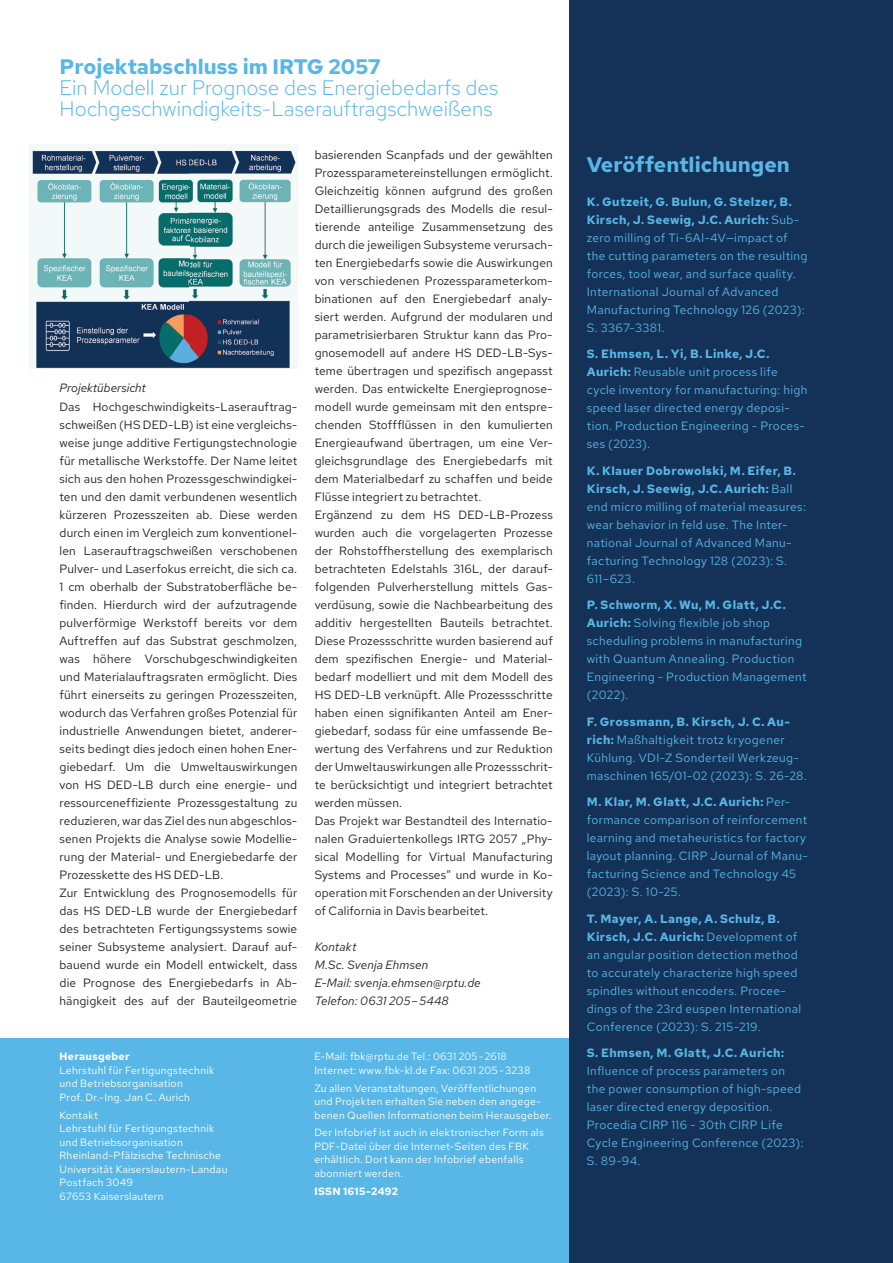
<style>
.page{position:relative;width:893px;height:1263px;background:#fff}
.page>*{position:absolute;margin:0;border:0;box-sizing:border-box;transform-origin:0 0}
.t1{font:300 21px/21px "Red Hat Text";color:#58b7e7}
.t2{font:700 21px "Red Hat Text";color:#58b7e7}
.t3{font:12px/18px "Red Hat Text";letter-spacing:.01em;color:#231f20}
.t4{font:12px/18px "Red Hat Text";letter-spacing:.03em;color:#58b7e7}
.t5{font:italic 12px/18px "Red Hat Text";letter-spacing:.005em;color:#231f20}
.t6{font:700 12px "Red Hat Text";letter-spacing:.03em;color:#58b7e7}
.t7{font:10.5px/13.5px "Red Hat Text";letter-spacing:.025em;color:#fff}
.t8{font:700 10.5px "Red Hat Text";letter-spacing:.025em;color:#fff}
.s1{font-weight:700}
</style>
<div class="page">
<div style="left:0;top:1039px;width:570px;height:224px;background:#58b7e7"></div>
<div style="left:570px;top:0;width:323px;height:1263px;background:#143257"></div>
<img style="left:29px;top:144px;width:268px;height:225px">
<h1 class="t2" style="left:60px;top:53px;width:323px">Projektabschluss im IRTG 2057</h1>
<h1 class="t1" style="left:60px;top:76px;width:440px">Ein Modell zur Prognose des Energiebedarfs des<br>Hochgeschwindigkeits-Laserauftragschweißens</h1>
<p class="t5" style="left:60px;top:378px;width:88px">Projektübersicht</p>
<p class="t3" style="left:60px;top:398px;width:239px">Das Hochgeschwindigkeits-Laserauftrag&shy;schweißen (HS DED-LB) ist eine vergleichs&shy;weise junge additive Fertigungstechnologie für metallische Werkstoffe. Der Name leitet sich aus den hohen Prozessgeschwindigkei&shy;ten und den damit verbundenen wesentlich kürzeren Prozesszeiten ab. Diese werden durch einen im Vergleich zum konventionel&shy;len Laserauftragschweißen verschobenen Pulver- und Laserfokus erreicht, die sich ca.<br>1 cm oberhalb der Substratoberfläche be&shy;finden. Hierdurch wird der aufzutragende pulverförmige Werkstoff bereits vor dem Auftreffen auf das Substrat geschmolzen, was höhere Vorschubgeschwindigkeiten und Materialauftragsraten ermöglicht. Dies führt einerseits zu geringen Prozesszeiten, wodurch das Verfahren großes Potenzial für industrielle Anwendungen bietet, anderer&shy;seits bedingt dies jedoch einen hohen Ener&shy;giebedarf. Um die Umweltauswirkungen von HS DED-LB durch eine energie- und ressourceneffiziente Prozessgestaltung zu reduzieren, war das Ziel des nun abgeschlos&shy;senen Projekts die Analyse sowie Modellie&shy;rung der Material- und Energiebedarfe der Prozesskette des HS DED-LB.<br>Zur Entwicklung des Prognosemodells für das HS DED-LB wurde der Energiebedarf des betrachteten Fertigungssystems sowie seiner Subsysteme analysiert. Darauf auf&shy;bauend wurde ein Modell entwickelt, dass die Prognose des Energiebedarfs in Ab&shy;hängigkeit des auf der Bauteilgeometrie</p>
<p class="t3" style="left:315px;top:145px;width:240px">basierenden Scanpfads und der gewählten Prozessparametereinstellungen ermöglicht.<br>Gleichzeitig können aufgrund des großen Detaillierungsgrads des Modells die resul&shy;tierende anteilige Zusammensetzung des durch die jeweiligen Subsysteme verursach&shy;ten Energiebedarfs sowie die Auswirkungen von verschiedenen Prozessparameterkom&shy;binationen auf den Energiebedarf analy&shy;siert werden. Aufgrund der modularen und parametrisierbaren Struktur kann das Pro&shy;gnosemodell auf andere HS DED-LB-Sys&shy;teme übertragen und spezifisch angepasst werden. Das entwickelte Energieprognose&shy;modell wurde gemeinsam mit den entspre&shy;chenden Stoffflüssen in den kumulierten Energieaufwand übertragen, um eine Ver&shy;gleichsgrundlage des Energiebedarfs mit dem Materialbedarf zu schaffen und beide Flüsse integriert zu betrachtet.<br>Ergänzend zu dem HS DED-LB-Prozess wurden auch die vorgelagerten Prozesse der Rohstoffherstellung des exemplarisch betrachteten Edelstahls 316L, der darauf&shy;folgenden Pulverherstellung mittels Gas&shy;verdüsung, sowie die Nachbearbeitung des additiv hergestellten Bauteils betrachtet.<br>Diese Prozessschritte wurden basierend auf dem spezifischen Energie- und Material&shy;bedarf modelliert und mit dem Modell des HS DED-LB verknüpft. Alle Prozessschritte haben einen signifikanten Anteil am Ener&shy;giebedarf, sodass für eine umfassende Be&shy;wertung des Verfahrens und zur Reduktion der Umweltauswirkungen alle Prozessschrit&shy;te berücksichtigt und integriert betrachtet werden müssen.<br>Das Projekt war Bestandteil des Internatio&shy;nalen Graduiertenkollegs IRTG 2057 „Phy&shy;sical Modelling for Virtual Manufacturing Systems and Processes“ und wurde in Ko&shy;operation mit Forschenden an der University of California in Davis bearbeitet.</p>
<p class="t5" style="left:315px;top:937px;width:168px">Kontakt<br>M.Sc. Svenja Ehmsen<br>E-Mail: svenja.ehmsen@rptu.de<br>Telefon: 0631 205 – 5448</p>
<p class="t8" style="left:60px;top:1050px;width:72px">Herausgeber</p>
<p class="t7" style="left:60px;top:1063px;width:156px">Lehrstuhl für Fertigungstechnik und Betriebsorganisation<br>Prof. Dr.-Ing. Jan C. Aurich</p>
<p class="t7" style="left:60px;top:1108px;width:169px">Kontakt<br>Lehrstuhl für Fertigungstechnik und Betriebsorganisation<br>Rheinland-Pfälzische Technische<br>Universität Kaiserslautern-Landau<br>Postfach 3049<br>67653 Kaiserslautern</p>
<p class="t7" style="left:314px;top:1050px;width:218px">E-Mail: fbk@rptu.de Tel.: 0631 205 - 2618<br>Internet: www.fbk-kl.de Fax: 0631 205 - 3238</p>
<p class="t7" style="left:314px;top:1081px;width:239px">Zu allen Veranstaltungen, Veröffentlichungen und Projekten erhalten Sie neben den angege&shy;benen Quellen Informationen beim Heraus geber.</p>
<p class="t7" style="left:314px;top:1126px;width:231px">Der Infobrief ist auch in elektronischer Form als PDF-Datei über die Internet-Seiten des FBK erhältlich. Dort kann der Infobrief ebenfalls abonniert werden.</p>
<p class="t8" style="left:314px;top:1184px;width:85px">ISSN 1615-2492</p>
<h1 class="t2" style="left:587px;top:151px;width:204px">Veröffentlichungen</h1>
<p class="t4" style="left:587px;top:192px;width:222px"><span class="s1">K. Gutzeit, G. Bulun, G. Stelzer, B.<br>Kirsch, J. Seewig, J.C. Aurich:</span> Sub&shy;zero milling of Ti-6Al-4V—impact of the cutting parameters on the resulting forces, tool wear, and surface quality.<br>International Journal of Advanced Manufacturing Technology 126 (2023):<br>S. 3367-3381.</p>
<p class="t4" style="left:587px;top:345px;width:222px"><span class="s1">S. Ehmsen, L. Yi, B. Linke, J.C.<br>Aurich:</span> Reusable unit process life cycle inventory for manufacturing: high speed laser directed energy deposi&shy;tion. Production Engineering - Proces&shy;ses (2023).</p>
<p class="t4" style="left:587px;top:461px;width:221px"><span class="s1">K. Klauer Dobrowolski, M. Eifer, B.<br>Kirsch, J. Seewig, J.C. Aurich:</span> Ball end micro milling of material measures: wear behavior in feld use. The Inter&shy;national Journal of Advanced Manu&shy;facturing Technology 128 (2023): S.<br>611–623.</p>
<p class="t4" style="left:587px;top:596px;width:221px"><span class="s1">P. Schworm, X. Wu, M. Glatt, J.C.<br>Aurich:</span> Solving flexible job shop scheduling problems in manufacturing with Quantum Annealing. Production<br>Engineering - Production Management (2022).</p>
<p class="t4" style="left:587px;top:712px;width:222px"><span class="s1">F. Grossmann, B. Kirsch, J. C. Au&shy;rich:</span> Maßhaltigkeit trotz kryogener Kühlung. VDI-Z Sonderteil Werkzeug&shy;maschinen 165/01-02 (2023): S. 26-28.</p>
<p class="t4" style="left:587px;top:793px;width:223px"><span class="s1">M. Klar, M. Glatt, J.C. Aurich:</span> Per&shy;formance comparison of reinforcement learning and metaheuristics for factory layout planning. CIRP Journal of Manu&shy;facturing Science and Technology 45 (2023): S. 10-25.</p>
<p class="t4" style="left:587px;top:909px;width:216px"><span class="s1">T. Mayer, A. Lange, A. Schulz, B.<br>Kirsch, J.C. Aurich:</span> Development of an angular position detection method to accurately characterize high speed spindles without encoders. Procee&shy;dings of the 23rd euspen International Conference (2023): S. 215-219.</p>
<p class="t6" style="left:587px;top:1045px;width:199px">S. Ehmsen, M. Glatt, J.C. Aurich:</p>
<p class="t4" style="left:587px;top:1062px;width:218px">Influence of process parameters on the power consumption of high-speed laser directed energy deposition.<br>Procedia CIRP 116 - 30th CIRP Life<br>Cycle Engineering Conference (2023):<br>S. 89-94.</p>
</div>
